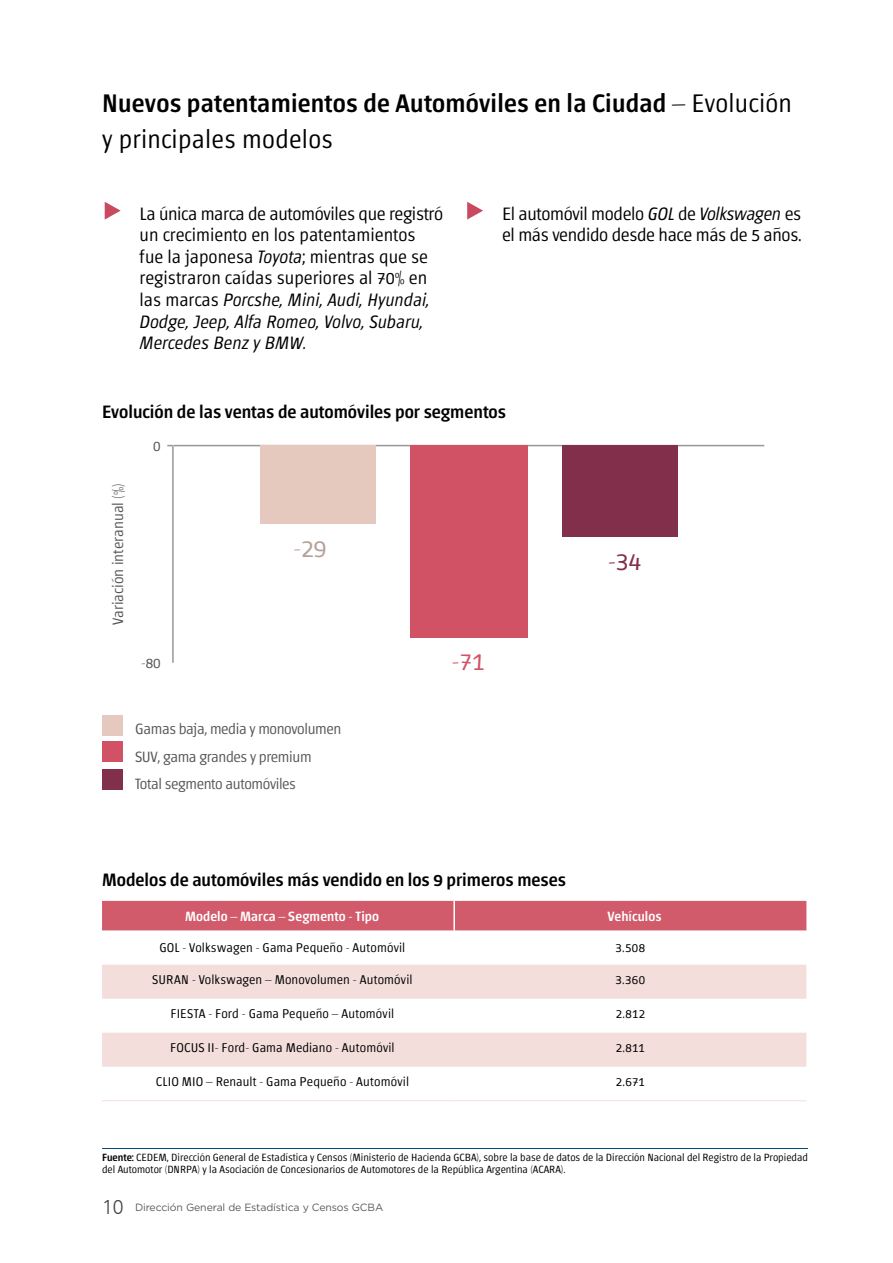
<style>
.page{position:relative;width:893px;height:1263px;background:#fff}
.page>*{position:absolute;margin:0;border:0;box-sizing:border-box;transform-origin:0 0}
.t1{font:500 25.5px/36px "Chaco";letter-spacing:.01em;color:#000}
.t2{font:300 25.5px "Chaco";color:#b5a098}
.t3{font:300 25.5px "Chaco";color:#d15265}
.t4{font:300 25.5px "Chaco";color:#822f4c}
.t5{font:300 18px/21.6px "Chaco";color:#000}
.t6{font:500 18px "Chaco";color:#000}
.t7{font:300 18px/21.6px "Chaco";letter-spacing:-.02em;color:#000}
.t8{font:300 15px/27.8px "Chaco";letter-spacing:-.025em;color:#575756}
.t9{font:300 15px "Chaco";color:#575756}
.t10{font:500 13.5px "Chaco";letter-spacing:.005em;color:#fff}
.t11{font:300 12.75px "Chaco";letter-spacing:.01em;color:#000}
.t12{font:300 10.5px/12px "Chaco";color:#000}
.t13{font:10.5px "Gotham";letter-spacing:-.01em;color:#5a5b5d}
.s1{font-weight:300}
.s2{font-style:italic}
.s3{font-weight:500}
.s4{font-family:"Zurich BT";font-weight:300;font-size:19.5px;color:#414042}
</style>
<div class="page">
<hr style="left:173px;top:445px;width:591px;height:1px;background:#979898">
<div style="left:260px;top:446px;width:116px;height:78px;background:#e5c9be"></div>
<div style="left:410px;top:446px;width:117px;height:192px;background:#d15265"></div>
<div style="left:562px;top:446px;width:115px;height:91px;background:#822f4c"></div>
<hr style="left:172px;top:446px;width:2px;height:217px;background:#979898">
<div style="left:102px;top:742px;width:20px;height:20px;background:#d15265"></div>
<div style="left:102px;top:715px;width:20px;height:20px;background:#e5c9be"></div>
<div style="left:102px;top:769px;width:20px;height:20px;background:#822f4c"></div>
<div style="left:102px;top:901px;width:704px;height:30px;background:#d15b6b"></div>
<svg style="left:102px;top:964px;width:704px;height:1px"></svg>
<svg style="left:102px;top:965px;width:704px;height:102px;fill:#f3dedc"></svg>
<hr style="left:453px;top:901px;width:2px;height:30px;background:#fff">
<hr style="left:102px;top:1100px;width:352px;height:1px;background:#f3dedc">
<hr style="left:454px;top:1100px;width:352px;height:1px;background:#f3dedc">
<hr style="left:102px;top:1148px;width:706px;height:1px;background:#004c83">
<h1 class="t1" style="left:102px;top:86px;width:691px">Nuevos patentamientos de Automóviles en la Ciudad <span class="s1">– Evolución y principales modelos</span></h1>
<p class="t5" style="left:140px;top:203px;width:305px">La única marca de automóviles que registró un crecimiento en los patentamientos fue la japonesa <span class="s2">Toyota</span>; mientras que se registraron caídas superiores al 70% en las marcas <span class="s2">Porcshe, Mini, Audi, Hyundai, Dodge, Jeep, Alfa Romeo, Volvo, Subaru, Mercedes Benz y BMW.</span></p>
<h2 class="t7" style="left:502px;top:203px;width:301px">El automóvil modelo <span class="s2">GOL</span> de <span class="s2">Volkswagen</span> es el más vendido desde hace más de 5 años.</h2>
<h2 class="t6" style="left:102px;top:403px;width:405px">Evolución de las ventas de automóviles por segmentos</h2>
<h3 class="t9" style="left:111px;top:625px;width:143px;rotate:-90deg">Variación interanual (%)</h3>
<h3 class="t8" style="left:153px;top:433px;width:9px">0</h3>
<h3 class="t8" style="left:141px;top:650px;width:21px">-80</h3>
<h1 class="t2" style="left:293px;top:537px;width:35px">-29</h1>
<h3 class="t8" style="left:135px;top:715px;width:208px">Gamas baja, media y monovolumen<br>SUV, gama grandes y premium<br>Total segmento automóviles</h3>
<h1 class="t3" style="left:452px;top:650px;width:35px">-71</h1>
<h2 class="t6" style="left:102px;top:871px;width:465px">Modelos de automóviles más vendido en los 9 primeros meses</h2>
<h1 class="t4" style="left:608px;top:550px;width:35px">-34</h1>
<p class="t10" style="left:185px;top:910px;width:196px">Modelo – Marca – Segmento - Tipo</p>
<p class="t10" style="left:608px;top:910px;width:56px">Vehículos</p>
<p class="t11" style="left:159px;top:942px;width:247px">GOL - Volkswagen - Gama Pequeño - Automóvil</p>
<p class="t11" style="left:616px;top:942px;width:31px">3.508</p>
<p class="t11" style="left:152px;top:974px;width:262px">SURAN - Volkswagen – Monovolumen - Automóvil</p>
<p class="t11" style="left:616px;top:974px;width:31px">3.360</p>
<p class="t11" style="left:171px;top:1008px;width:225px">FIESTA - Ford - Gama Pequeño – Automóvil</p>
<p class="t11" style="left:616px;top:1008px;width:31px">2.812</p>
<p class="t11" style="left:170px;top:1042px;width:226px">FOCUS II- Ford- Gama Mediano - Automóvil</p>
<p class="t11" style="left:616px;top:1042px;width:31px">2.811</p>
<p class="t11" style="left:156px;top:1076px;width:255px">CLIO MIO – Renault - Gama Pequeño - Automóvil</p>
<p class="t11" style="left:616px;top:1076px;width:30px">2.671</p>
<p class="t12" style="left:102px;top:1152px;width:707px"><span class="s3">Fuente:</span> CEDEM, Dirección General de Estadística y Censos (Ministerio de Hacienda GCBA), sobre la base de datos de la Dirección Nacional del Registro de la Propiedad del Automotor (DNRPA) y la Asociación de Concesionarios de Automotores de la República Argentina (ACARA).</p>
<p class="t13" style="left:102px;top:1200px;width:283px"><span class="s4">10</span> Dirección General de Estadística y Censos GCBA</p>
</div>
